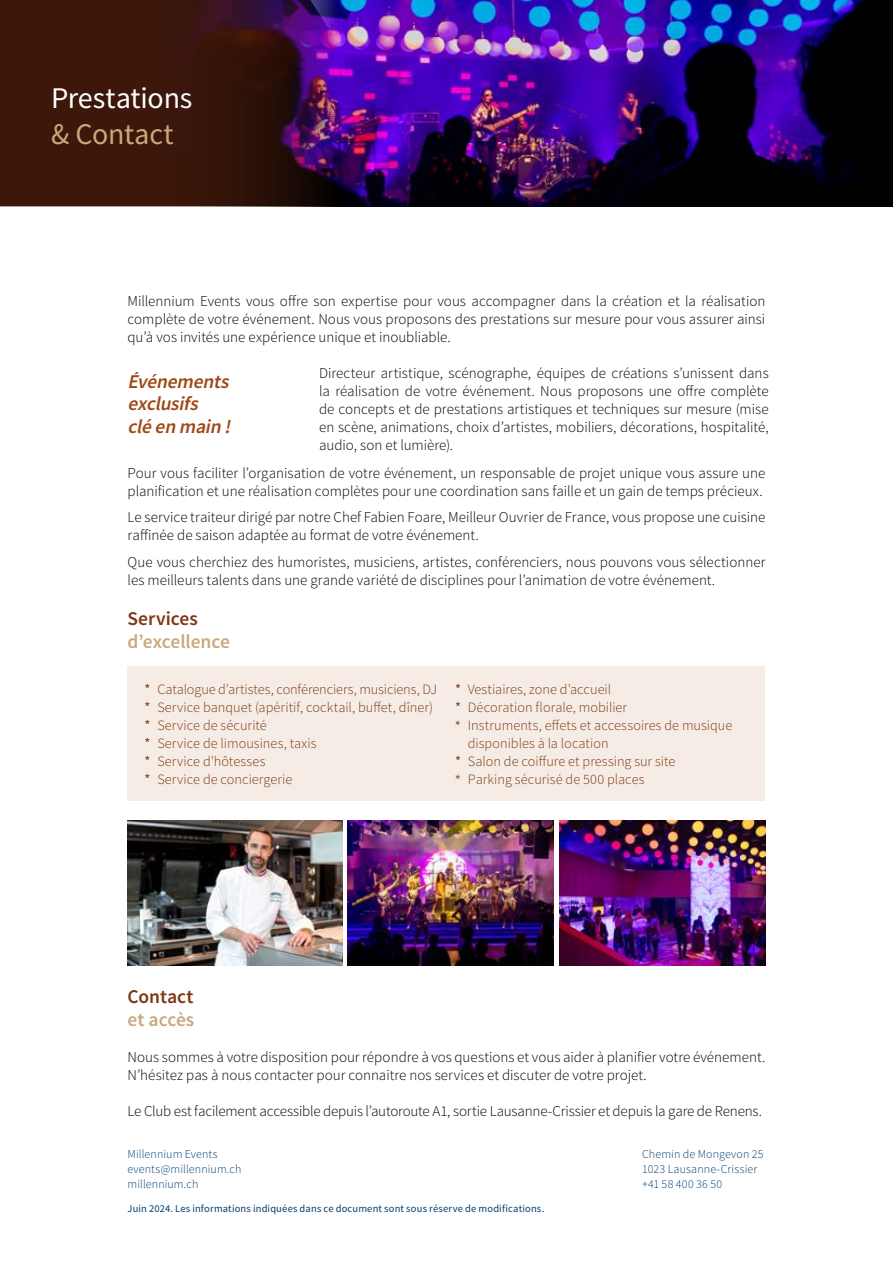
<style>
.page{position:relative;width:893px;height:1263px;background:#fff}
.page>*{position:absolute;margin:0;border:0;box-sizing:border-box;transform-origin:0 0}
.t1{font:30px "Source Sans Pro";letter-spacing:-.01em;color:#fff}
.t2{font:30px "Source Sans Pro";letter-spacing:-.005em;color:#caa87d}
.t3{font:italic 600 19.5px/22.5px "Source Sans Pro";color:#9e4915}
.t4{font:600 19.5px "Source Sans Pro";letter-spacing:-.005em;color:#caa87d}
.t5{font:600 19.5px "Source Sans Pro";color:#7d3712}
.t6{font:300 15px/18px "Source Sans Pro";color:#000}
.t7{font:300 14.25px/18px "Source Sans Pro";letter-spacing:.005em;color:#7d3712}
.t8{font:300 12px/15px "Source Sans Pro";letter-spacing:.01em;color:#003e70}
.t9{font:10.5px "Source Sans Pro";letter-spacing:.015em;color:#003e70}
.s1{font-weight:400}
.s2{font-family:"Minion Pro";font-weight:400}
</style>
<div class="page">
<div style="left:128px;top:666px;width:637px;height:135px;background:#f5ede5"></div>
<div style="left:0;top:0;width:134px;height:206px;background:#3c170a"></div>
<img style="left:134px;top:0;width:759px;height:206px">
<img style="left:128px;top:821px;width:214px;height:144px">
<img style="left:559px;top:821px;width:206px;height:144px">
<img style="left:348px;top:821px;width:206px;height:144px">
<h1 class="t1" style="left:51px;top:79px;width:143px">Prestations</h1>
<h1 class="t2" style="left:51px;top:115px;width:124px">&amp; Contact</h1>
<p class="t6" style="left:128px;top:292px;width:639px;text-align:justify">Millennium Events vous offre son expertise pour vous accompagner dans la création et la réalisation complète de votre événement. Nous vous proposons des prestations sur mesure pour vous assurer ainsi qu’à vos invités une expérience unique et inoubliable.</p>
<p class="t6" style="left:319px;top:364px;width:451px;text-align:justify">Directeur artistique, scénographe, équipes de créations s’unissent dans la réalisation de votre événement. Nous proposons une offre complète de concepts et de prestations artistiques et techniques sur mesure (mise en scène, animations, choix d’artistes, mobiliers, décorations, hospitalité, audio, son et lumière).</p>
<h2 class="t3" style="left:128px;top:370px;width:109px">Événements exclusifs clé en main !</h2>
<p class="t6" style="left:128px;top:464px;width:639px">Pour vous faciliter l’organisation de votre événement, un responsable de projet unique vous assure une planification et une réalisation complètes pour une coordination sans faille et un gain de temps précieux.</p>
<p class="t6" style="left:128px;top:508px;width:639px">Le service traiteur dirigé par notre Chef Fabien Foare, Meilleur Ouvrier de France, vous propose une cuisine raffinée de saison adaptée au format de votre événement.</p>
<p class="t6" style="left:128px;top:553px;width:639px">Que vous cherchiez des humoristes, musiciens, artistes, conférenciers, nous pouvons vous sélectionner les meilleurs talents dans une grande variété de disciplines pour l’animation de votre événement.</p>
<h2 class="t5" style="left:128px;top:606px;width:72px">Services</h2>
<h2 class="t4" style="left:128px;top:629px;width:104px">d’excellence</h2>
<p class="t7" style="left:145px;top:680px;width:294px"><span class="s1">*</span> Catalogue d’artistes, conférenciers, musiciens, DJ <span class="s1">*</span> Service banquet (apéritif, cocktail, buffet, dîner) <span class="s1">*</span> Service de sécurité<br><span class="s1">*</span> Service de limousines, taxis<br><span class="s1">*</span> Service d’hôtesses<br><span class="s1">*</span> Service de conciergerie</p>
<p class="t7" style="left:455px;top:680px;width:158px"><span class="s1">*</span> Vestiaires, zone d’accueil</p>
<p class="t7" style="left:455px;top:698px;width:174px"><span class="s1">*</span> Décoration florale, mobilier</p>
<p class="t7" style="left:455px;top:716px;width:279px"><span class="s2">*</span> Instruments, effets et accessoires de musique</p>
<p class="t7" style="left:468px;top:734px;width:143px">disponibles à la location</p>
<p class="t7" style="left:455px;top:752px;width:222px"><span class="s1">*</span> Salon de coiffure et pressing sur site</p>
<p class="t7" style="left:455px;top:770px;width:191px"><span class="s2">*</span> Parking sécurisé de 500 places</p>
<h2 class="t5" style="left:128px;top:984px;width:68px">Contact</h2>
<h2 class="t4" style="left:128px;top:1007px;width:68px">et accès</h2>
<p class="t6" style="left:128px;top:1048px;width:639px">Nous sommes à votre disposition pour répondre à vos questions et vous aider à planifier votre événement.<br>N’hésitez pas à nous contacter pour connaitre nos services et discuter de votre projet.</p>
<p class="t6" style="left:128px;top:1102px;width:636px">Le Club est facilement accessible depuis l’autoroute A1, sortie Lausanne-Crissier et depuis la gare de Renens.</p>
<p class="t8" style="left:642px;top:1147px;width:123px">Chemin de Mongevon 25<br>1023 Lausanne-Crissier +41 58 400 36 50</p>
<p class="t8" style="left:128px;top:1147px;width:115px">Millennium Events events@millennium.ch millennium.ch</p>
<p class="t9" style="left:128px;top:1202px;width:418px">Juin 2024. Les informations indiquées dans ce document sont sous réserve de modifications.</p>
</div>
